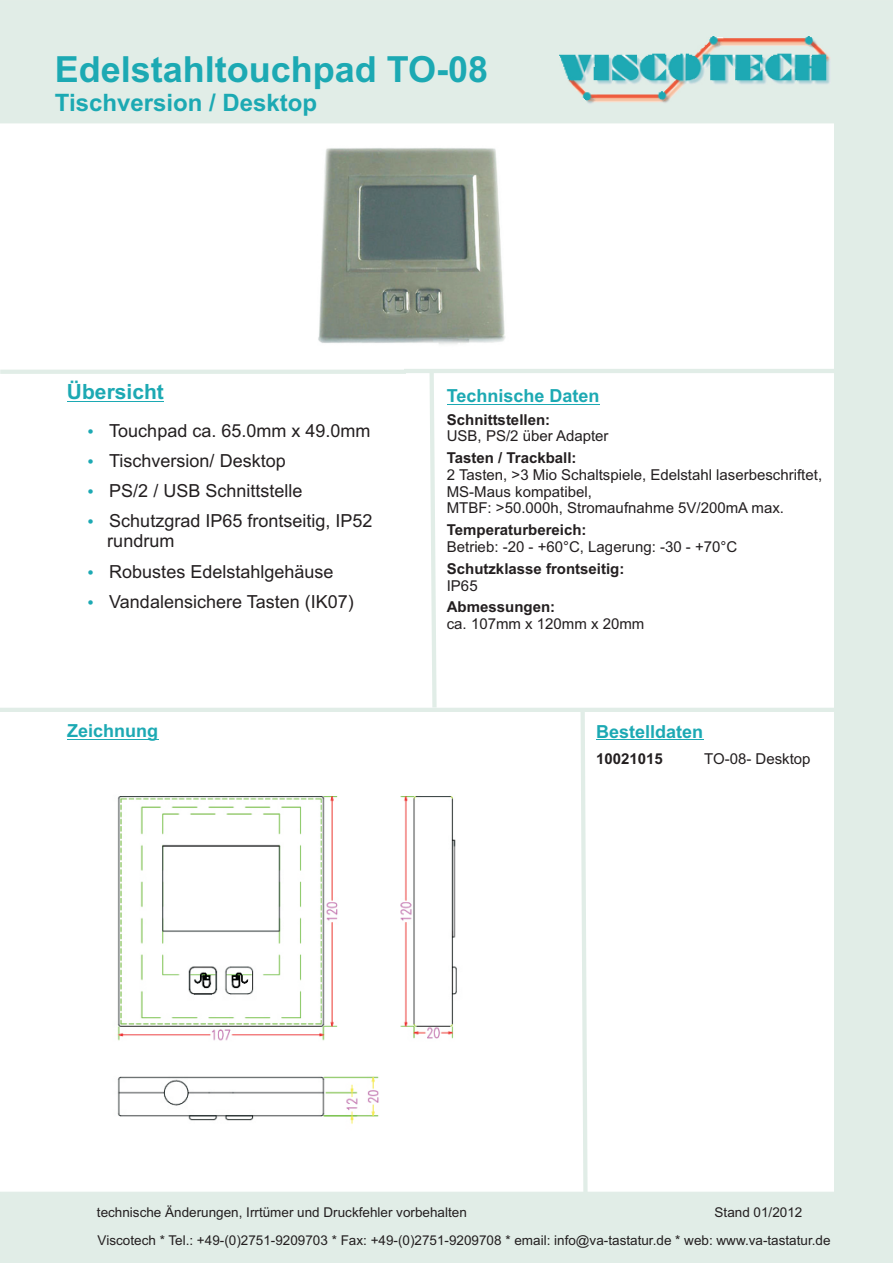
<style>
.page{position:relative;width:893px;height:1263px;background:#fff}
.page>*{position:absolute;margin:0;border:0;box-sizing:border-box;transform-origin:0 0}
.t1{font:700 36px "Arial";color:#1ca9b3}
.t2{font:700 24px "Arial";color:#1ca9b3}
.t3{font:700 21px "Arial";color:#1ca9b3}
.t4{font:18px/30.2px "Arial";color:#231f20}
.t5{font:700 18px "Arial";color:#1ca9b3}
.t6{font:15px/16.8px "Arial";color:#231f20}
.t7{font:700 15px "Arial";color:#231f20}
.t8{font:13.5px "Arial";color:#231f20}
</style>
<div class="page">
<img style="left:117px;top:796px;width:340px;height:328px">
<img style="left:287px;top:148px;width:219px;height:222px">
<div style="left:834px;top:123px;width:59px;height:1069px;background:#e1ede7"></div>
<div style="left:0;top:1192px;width:893px;height:71px;background:#e1ede7"></div>
<div style="left:0;top:0;width:893px;height:123px;background:#e1ede7"></div>
<img style="left:560px;top:37px;width:270px;height:67px">
<hr style="left:0;top:708px;width:855px;height:4px;background:#e1ede7">
<hr style="left:447px;top:404px;width:152px;height:1px;background:#1ca9b3">
<hr style="left:596px;top:739px;width:107px;height:1px;background:#1ca9b3">
<svg style="left:427px;top:368px;width:12px;height:340px"></svg>
<hr style="left:404px;top:369px;width:447px;height:4px;background:#e1ede7">
<hr style="left:0;top:370px;width:406px;height:4px;background:#e1ede7">
<hr style="left:67px;top:738px;width:91px;height:1px;background:#1ca9b3">
<hr style="left:67px;top:401px;width:97px;height:1px;background:#1ca9b3">
<svg style="left:578px;top:712px;width:12px;height:488px"></svg>
<h1 class="t1" style="left:55px;top:56px;width:435px">Edelstahltouchpad TO-08</h1>
<h2 class="t2" style="left:55px;top:94px;width:264px">Tischversion / Desktop</h2>
<h3 class="t3" style="left:67px;top:384px;width:98px">Übersicht</h3>
<p class="t4" style="left:109px;top:417px;width:265px">Touchpad ca. 65.0mm x 49.0mm<br>Tischversion/ Desktop<br>PS/2 / USB Schnittstelle<br>Schutzgrad IP65 frontseitig, IP52</p>
<p class="t4" style="left:107px;top:528px;width:248px">rundrum<br>Robustes Edelstahlgehäuse<br>Vandalensichere Tasten (IK07)</p>
<p class="t5" style="left:67px;top:724px;width:93px">Zeichnung</p>
<p class="t5" style="left:447px;top:389px;width:154px">Technische Daten</p>
<p class="t7" style="left:447px;top:414px;width:105px">Schnittstellen:</p>
<p class="t6" style="left:447px;top:429px;width:163px">USB, PS/2 über Adapter</p>
<p class="t7" style="left:447px;top:452px;width:131px">Tasten / Trackball:</p>
<p class="t6" style="left:447px;top:468px;width:377px">2 Tasten, &gt;3 Mio Schaltspiele, Edelstahl laserbeschriftet,<br>MS-Maus kompatibel,<br>MTBF: &gt;50.000h, Stromaufnahme 5V/200mA max.</p>
<p class="t7" style="left:447px;top:524px;width:141px">Temperaturbereich:</p>
<p class="t6" style="left:447px;top:540px;width:292px">Betrieb: -20 - +60°C, Lagerung: -30 - +70°C</p>
<p class="t7" style="left:447px;top:563px;width:179px">Schutzklasse frontseitig:</p>
<p class="t6" style="left:447px;top:578px;width:32px">IP65</p>
<p class="t7" style="left:447px;top:601px;width:110px">Abmessungen:</p>
<p class="t6" style="left:447px;top:617px;width:199px">ca. 107mm x 120mm x 20mm</p>
<p class="t5" style="left:596px;top:724px;width:109px">Bestelldaten</p>
<p class="t7" style="left:596px;top:753px;width:68px">10021015</p>
<p class="t6" style="left:704px;top:751px;width:108px">TO-08- Desktop</p>
<p class="t8" style="left:97px;top:1207px;width:371px">technische Änderungen, Irrtümer und Druckfehler vorbehalten</p>
<p class="t8" style="left:715px;top:1207px;width:89px">Stand 01/2012</p>
<p class="t8" style="left:98px;top:1235px;width:734px">Viscotech * Tel.: +49-(0)2751-9209703 * Fax: +49-(0)2751-9209708 * email: info@va-tastatur.de * web: www.va-tastatur.de</p>
</div>
